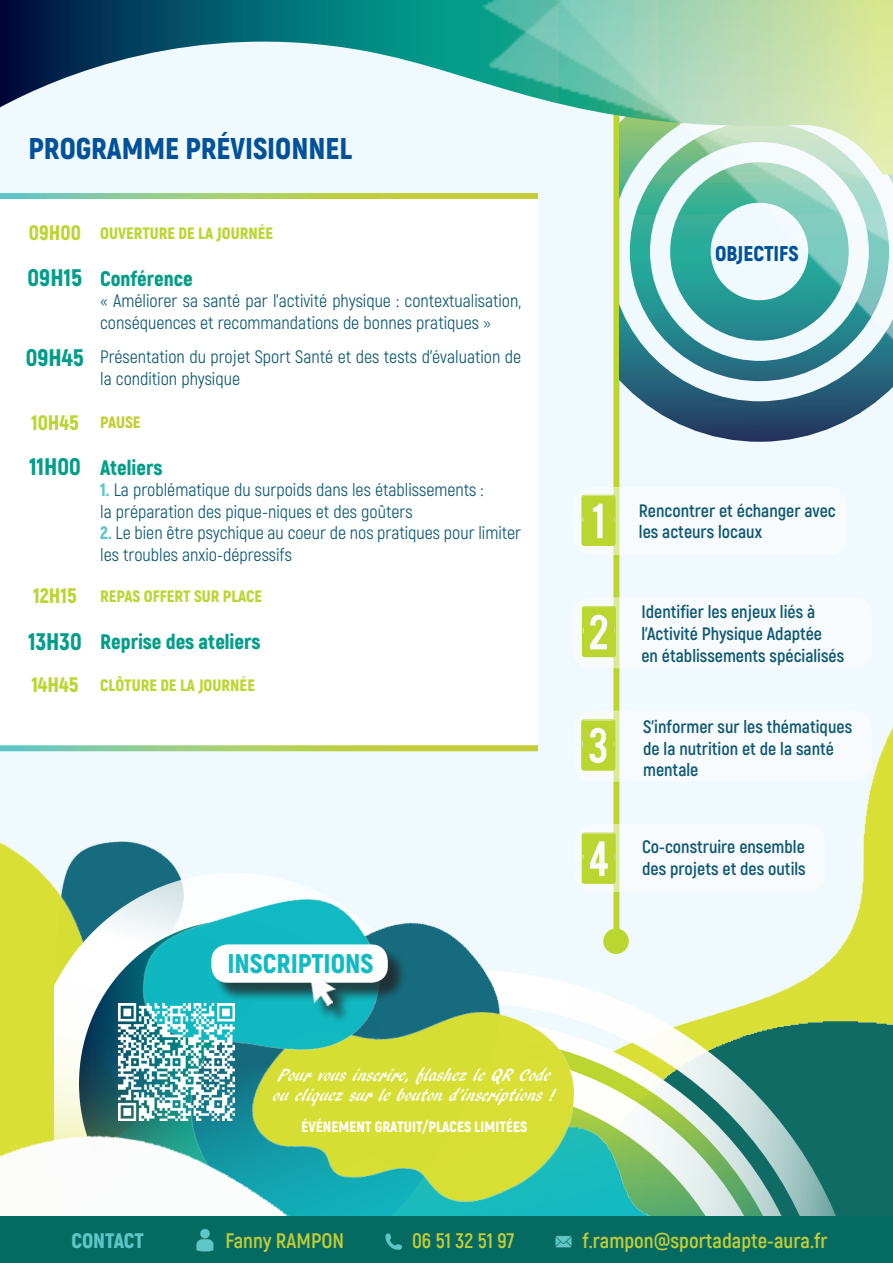
<style>
.page{position:relative;width:893px;height:1263px;background:#fff}
.page>*{position:absolute;margin:0;border:0;box-sizing:border-box;transform-origin:0 0}
.t1{font:66.75px "calendarnotetfb";color:#bbd531}
.t2{font:900 30px "Akrobat";color:#01519b}
.t3{font:900 27px "Akrobat";color:#12bbc4}
.t4{font:900 24px "Akrobat";color:#039d89}
.t5{font:900 21.3px "Akrobat";color:#01519b}
.t6{font:700 21px "Akrobat";color:#c3cd36}
.t7{font:900 21px "Akrobat";color:#039d89}
.t8{font:900 21px "Akrobat";color:#bbd531}
.t9{font:900 21px "Akrobat";color:#5ec6c6}
.t10{font:18px/21.6px "Akrobat";color:#0e5873}
.t11{font:700 18px/21.6px "Akrobat";color:#0e5873}
.t12{font:18px/19.5px "ARBLANCA";color:#fff}
.t13{font:900 16.5px "Akrobat";color:#bbd531}
.t14{font:900 16.5px "Akrobat";letter-spacing:-.005em;color:#c3cd36}
.t15{font:900 15px "Akrobat";color:#fff}
.s1{font-weight:900;color:#5ec6c6}
</style>
<div class="page">
<div style="left:0;top:174px;width:893px;height:620px;background:#f0f9fd"></div>
<img style="left:0;top:836px;width:99px;height:276px">
<svg style="left:54px;top:848px;width:45px;height:264px"></svg>
<img style="left:392px;top:642px;width:501px;height:334px">
<img style="left:844px;top:976px;width:49px;height:136px">
<svg style="left:600px;top:954px;width:244px;height:30px"></svg>
<img style="left:64px;top:984px;width:789px;height:128px">
<img style="left:431px;top:908px;width:169px;height:204px">
<img style="left:0;top:1112px;width:893px;height:104px">
<div style="left:613px;top:106px;width:6px;height:845px;background:#bbd531"></div>
<svg style="left:619px;top:392px;width:274px;height:61px"></svg>
<svg style="left:619px;top:378px;width:274px;height:14px"></svg>
<div style="left:573px;top:487px;width:274px;height:68px;background:#f7fbfd;border-radius:18px"></div>
<div style="left:572px;top:597px;width:300px;height:71px;background:#f7fbfd;border-radius:18px"></div>
<div style="left:575px;top:710px;width:297px;height:72px;background:#f7fbfd;border-radius:18px"></div>
<div style="left:575px;top:824px;width:250px;height:68px;background:#f7fbfd;border-radius:18px"></div>
<svg style="left:0;top:0;width:448px;height:174px"></svg>
<img style="left:448px;top:0;width:445px;height:378px">
<svg style="left:0;top:193px;width:537px;height:558px"></svg>
<div style="left:603px;top:928px;width:26px;height:26px;background:#bbd531;border-radius:50%"></div>
<div style="left:0;top:1216px;width:893px;height:47px;background:#056b62"></div>
<img style="left:555px;top:1235px;width:17px;height:13px">
<img style="left:385px;top:1233px;width:18px;height:17px">
<img style="left:99px;top:777px;width:332px;height:378px">
<img style="left:196px;top:1228px;width:18px;height:24px">
<img style="left:118px;top:1003px;width:117px;height:117px">
<div style="left:214px;top:947px;width:192px;height:54px;background:#231f20;opacity:.75"></div>
<div style="left:211px;top:944px;width:177px;height:39px;background:#fff;border-radius:16px"></div>
<div style="left:313px;top:977px;width:40px;height:47px;background:#231f20;opacity:.75"></div>
<img style="left:304px;top:977px;width:34px;height:30px">
<h2 class="t2" style="left:29px;top:129px;width:325px">PROGRAMME PRÉVISIONNEL</h2>
<p class="t8" style="left:29px;top:219px;width:53px">09H00</p>
<h3 class="t4" style="left:28px;top:262px;width:56px">09H15</h3>
<h3 class="t4" style="left:26px;top:342px;width:60px">09H45</h3>
<p class="t8" style="left:31px;top:409px;width:49px">10H45</p>
<h3 class="t4" style="left:29px;top:451px;width:53px">11H00</h3>
<p class="t8" style="left:33px;top:582px;width:45px">12H15</p>
<h3 class="t4" style="left:28px;top:626px;width:55px">13H30</h3>
<p class="t8" style="left:31px;top:671px;width:49px">14H45</p>
<p class="t13" style="left:100px;top:222px;width:175px">OUVERTURE DE LA JOURNÉE</p>
<p class="t7" style="left:100px;top:265px;width:94px">Conférence</p>
<p class="t10" style="left:100px;top:290px;width:422px">« Améliorer sa santé par l’activité physique : contextualisation, conséquences et recommandations de bonnes pratiques »</p>
<p class="t10" style="left:100px;top:346px;width:423px">Présentation du projet Sport Santé et des tests d’évaluation de la condition physique</p>
<p class="t14" style="left:100px;top:411px;width:42px">PAUSE</p>
<p class="t7" style="left:100px;top:454px;width:64px">Ateliers</p>
<p class="t10" style="left:100px;top:479px;width:385px"><span class="s1">1.</span> La problématique du surpoids dans les établissements : la préparation des pique-niques et des goûters</p>
<p class="t10" style="left:100px;top:522px;width:423px"><span class="s1">2.</span> Le bien être psychique au coeur de nos pratiques pour limiter les troubles anxio-dépressifs</p>
<p class="t13" style="left:100px;top:586px;width:164px">REPAS OFFERT SUR PLACE</p>
<p class="t7" style="left:100px;top:628px;width:162px">Reprise des ateliers</p>
<p class="t13" style="left:100px;top:674px;width:156px">CLÔTURE DE LA JOURNÉE</p>
<h3 class="t3" style="left:227px;top:946px;width:148px">INSCRIPTIONS</h3>
<p class="t5" style="left:715px;top:239px;width:85px">OBJECTIFS</p>
<h1 class="t1" style="left:574px;top:490px;width:48px">1</h1>
<h1 class="t1" style="left:578px;top:601px;width:45px">2</h1>
<h1 class="t1" style="left:578px;top:715px;width:43px">3</h1>
<h1 class="t1" style="left:580px;top:828px;width:42px">4</h1>
<p class="t11" style="left:639px;top:499px;width:198px">Rencontrer et échanger avec</p>
<p class="t11" style="left:639px;top:521px;width:125px">les acteurs locaux</p>
<p class="t11" style="left:641px;top:601px;width:182px">Identifier les enjeux liés à l’Activité Physique Adaptée</p>
<p class="t11" style="left:641px;top:644px;width:204px">en établissements spécialisés</p>
<p class="t11" style="left:643px;top:716px;width:211px">S’informer sur les thématiques de la nutrition et de la santé</p>
<p class="t11" style="left:643px;top:759px;width:57px">mentale</p>
<p class="t11" style="left:642px;top:836px;width:164px">Co-construire ensemble</p>
<p class="t11" style="left:642px;top:858px;width:165px">des projets et des outils</p>
<p class="t12" style="left:273px;top:1066px;width:284px">Pour vous inscrire, flashez le QR Code ou cliquez sur le bouton d’inscriptions !</p>
<p class="t15" style="left:302px;top:1117px;width:227px">ÉVÉNEMENT GRATUIT/PLACES LIMITÉES</p>
<p class="t9" style="left:71px;top:1227px;width:74px">CONTACT</p>
<p class="t6" style="left:225px;top:1228px;width:120px">Fanny RAMPON</p>
<p class="t6" style="left:412px;top:1228px;width:104px">06 51 32 51 97</p>
<p class="t6" style="left:582px;top:1228px;width:247px">f.rampon@sportadapte-aura.fr</p>
</div>
